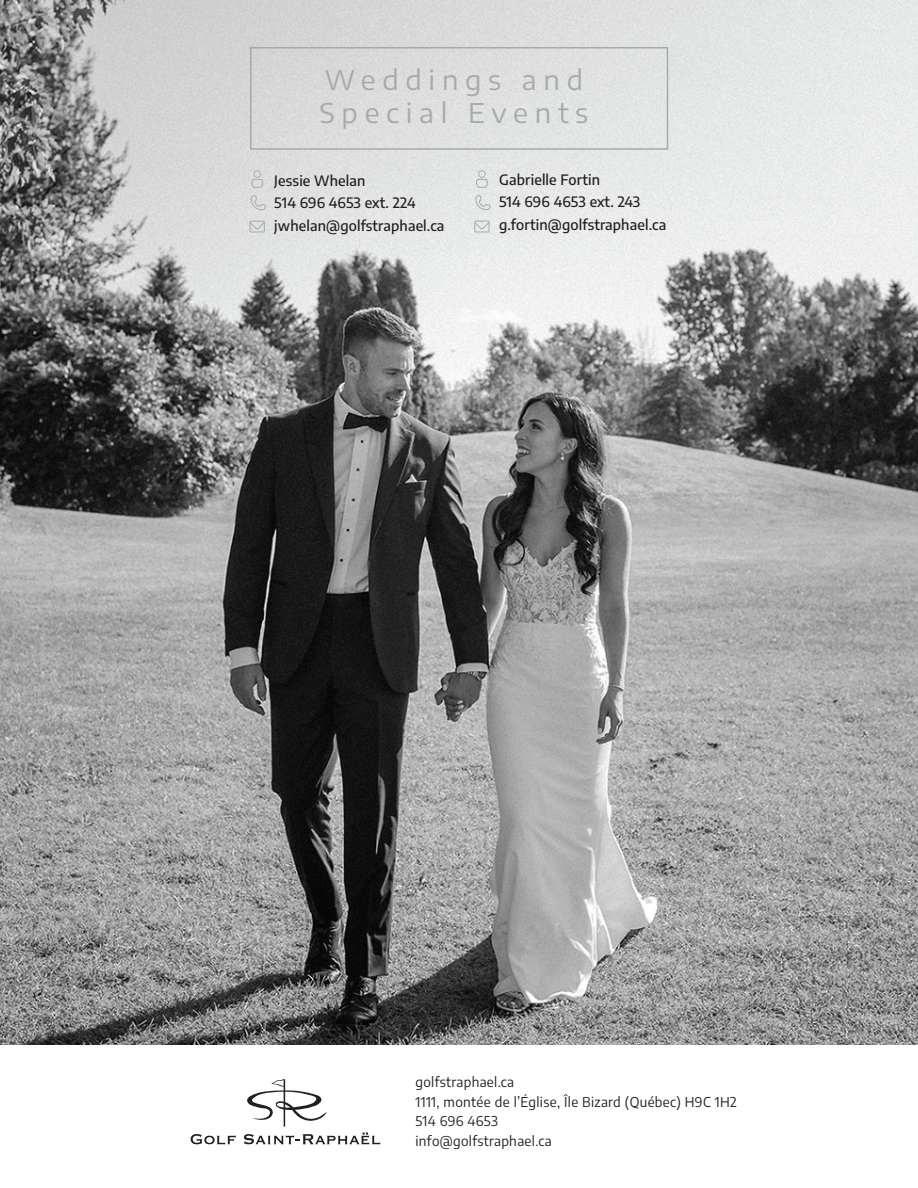
<style>
.page{position:relative;width:918px;height:1188px;background:#fff}
.page>*{position:absolute;margin:0;border:0;box-sizing:border-box;transform-origin:0 0}
.t1{font:27px/33px "Encode Sans Semi Expanded";letter-spacing:.25em;color:#a7a9ac}
.t2{font:500 14.25px/22.5px "Encode Sans";letter-spacing:.01em;color:#231f20}
.t3{font:13.5px/19.5px "Encode Sans";letter-spacing:.025em;color:#231f20}
</style>
<div class="page">
<img style="left:0;top:0;width:918px;height:1045px">
<div style="left:250px;top:47px;width:418px;height:103px;border:2px solid #a7a9ac"></div>
<svg style="left:247px;top:1079px;width:80px;height:48px"></svg>
<svg style="left:191px;top:1134px;width:45px;height:10px"></svg>
<svg style="left:244px;top:1133px;width:136px;height:11px"></svg>
<svg style="left:251px;top:170px;width:12px;height:18px"></svg>
<svg style="left:250px;top:195px;width:16px;height:16px"></svg>
<svg style="left:250px;top:221px;width:15px;height:11px"></svg>
<svg style="left:476px;top:170px;width:12px;height:18px"></svg>
<svg style="left:475px;top:195px;width:16px;height:16px"></svg>
<svg style="left:474px;top:221px;width:16px;height:11px"></svg>
<h1 class="t1" style="left:319px;top:62px;width:271px">Weddings and<br>Special Events</h1>
<p class="t2" style="left:274px;top:168px;width:172px">Jessie Whelan<br>514 696 4653 ext. 224 jwhelan@golfstraphael.ca</p>
<p class="t2" style="left:499px;top:168px;width:169px">Gabrielle Fortin<br>514 696 4653 ext. 243 g.fortin@golfstraphael.ca</p>
<p class="t3" style="left:416px;top:1072px;width:323px">golfstraphael.ca<br>1111, montée de l’Église, Île Bizard (Québec) H9C 1H2<br>514 696 4653<br>info@golfstraphael.ca</p>
</div>
